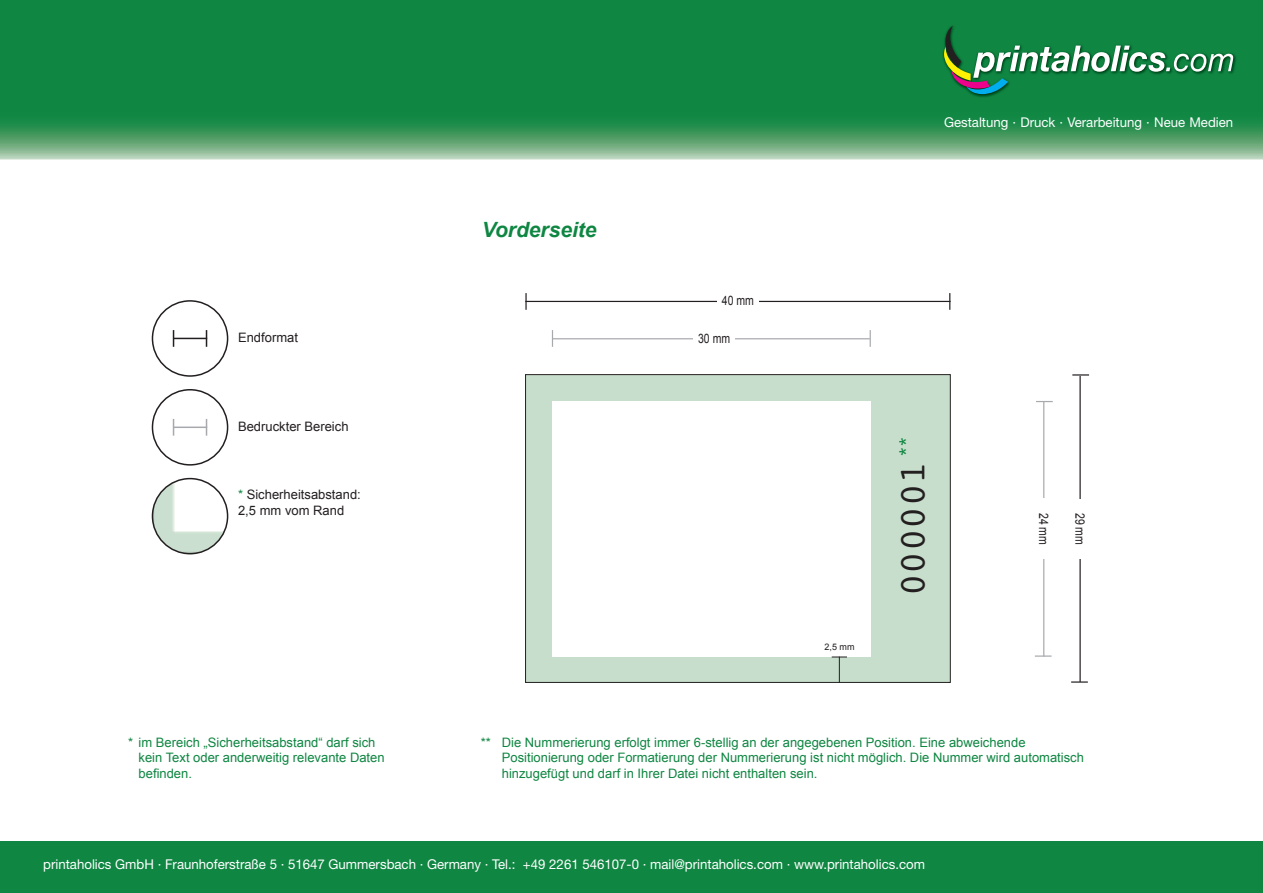
<style>
.page{position:relative;width:1263px;height:893px;background:#fff}
.page>*{position:absolute;margin:0;border:0;box-sizing:border-box;transform-origin:0 0}
.t1{font:37.5px "Courier";color:#231f20}
.t2{font:italic 700 21px "Arial";color:#0f8642}
.t3{font:18px "Courier";color:#0f8642}
.t4{font:13.5px "Helvetica Neue LT Std";color:#fff}
.t5{font:13.05px/15.6px "Arial";color:#0f8642}
.t6{font:13.05px/15.6px "Arial";color:#231f20}
.t7{font:13.05px "Arial";color:#231f20;scale:.81 1}
.t8{font:9px "Arial";color:#231f20}
.s1{color:#0f8642}
</style>
<div class="page">
<div style="left:0;top:841px;width:1263px;height:52px;background:#0f8642"></div>
<div style="left:152px;top:300px;width:76px;height:77px;border:2px solid #231f20;border-radius:50%"></div>
<hr style="left:174px;top:338px;width:33px;height:1px;background:#231f20">
<svg style="left:173px;top:330px;width:1px;height:17px"></svg>
<svg style="left:206px;top:330px;width:1px;height:17px"></svg>
<img style="left:152px;top:479px;width:76px;height:75px;border-radius:38px">
<div style="left:152px;top:478px;width:76px;height:76px;border:2px solid #231f20;border-radius:50%"></div>
<div style="left:152px;top:389px;width:76px;height:77px;border:2px solid #231f20;border-radius:50%"></div>
<hr style="left:174px;top:427px;width:33px;height:1px;background:#a8a9ad">
<svg style="left:173px;top:419px;width:1px;height:17px"></svg>
<svg style="left:206px;top:419px;width:1px;height:17px"></svg>
<svg style="left:0;top:0;width:1263px;height:160px;background:#258f50"></svg>
<div style="left:942px;top:24px;width:295px;height:74px;background:#0f8642"></div>
<svg style="left:944px;top:26px;width:289px;height:68px;background:#308f58"></svg>
<hr style="left:525px;top:301px;width:425px;height:1px;background:#231f20">
<svg style="left:525px;top:293px;width:2px;height:17px"></svg>
<svg style="left:949px;top:293px;width:1px;height:17px"></svg>
<div style="left:717px;top:295px;width:41px;height:10px;background:#fff"></div>
<hr style="left:1079px;top:376px;width:2px;height:306px;background:#231f20">
<svg style="left:1072px;top:374px;width:17px;height:2px"></svg>
<svg style="left:1071px;top:681px;width:17px;height:2px"></svg>
<div style="left:1075px;top:499px;width:10px;height:59px;background:#fff"></div>
<hr style="left:693px;top:338px;width:177px;height:1px;background:#a8a9ad">
<svg style="left:870px;top:330px;width:1px;height:17px"></svg>
<hr style="left:553px;top:338px;width:140px;height:1px;background:#a8a9ad">
<svg style="left:552px;top:330px;width:1px;height:17px"></svg>
<div style="left:693px;top:333px;width:42px;height:10px;background:#fff"></div>
<hr style="left:1043px;top:402px;width:1px;height:254px;background:#a8a9ad">
<svg style="left:1036px;top:401px;width:17px;height:1px"></svg>
<svg style="left:1035px;top:655px;width:16px;height:2px"></svg>
<div style="left:1039px;top:498px;width:9px;height:61px;background:#fff"></div>
<div style="left:525px;top:375px;width:425px;height:307px;background:#c8decc"></div>
<div style="left:525px;top:374px;width:425px;height:309px;border:1px solid #231f20"></div>
<div style="left:552px;top:401px;width:319px;height:255px;background:#fff"></div>
<svg style="left:832px;top:657px;width:15px;height:26px"></svg>
<p class="t6" style="left:238px;top:330px;width:61px">Endformat</p>
<p class="t6" style="left:238px;top:418px;width:112px">Bedruckter Bereich</p>
<p class="t6" style="left:238px;top:487px;width:124px"><span class="s1">*</span> Sicherheitsabstand:<br>2,5 mm vom Rand</p>
<p class="t5" style="left:139px;top:734px;width:248px;text-indent:-11px">* im Bereich „Sicherheitsabstand“ darf sich kein Text oder anderweitig relevante Daten befinden.</p>
<h2 class="t2" style="left:482px;top:216px;width:116px">Vorderseite</h2>
<p class="t7" style="left:722px;top:291px;width:41px">40 mm</p>
<p class="t7" style="left:698px;top:330px;width:41px">30 mm</p>
<p class="t4" style="left:944px;top:114px;width:291px">Gestaltung · Druck · Verarbeitung · Neue Medien</p>
<p class="t8" style="left:824px;top:641px;width:31px">2,5 mm</p>
<h3 class="t3" style="left:890px;top:457px;width:22px;rotate:-90deg">**</h3>
<h1 class="t1" style="left:884px;top:596px;width:136px;rotate:-90deg">000001</h1>
<p class="t7" style="left:1052px;top:513px;width:41px;rotate:90deg">24 mm</p>
<p class="t7" style="left:1088px;top:513px;width:41px;rotate:90deg">29 mm</p>
<p class="t5" style="left:502px;top:734px;width:584px;text-indent:-21px">** Die Nummerierung erfolgt immer 6-stellig an der angegebenen Position. Eine abweichende<br>Positionierung oder Formatierung der Nummerierung ist nicht möglich. Die Nummer wird automatisch hinzugefügt und darf in Ihrer Datei nicht enthalten sein.</p>
<p class="t4" style="left:43px;top:856px;width:883px">printaholics GmbH · Fraunhoferstraße 5 · 51647 Gummersbach · Germany · Tel.: +49 2261 546107-0 · mail@printaholics.com · www.printaholics.com</p>
</div>
